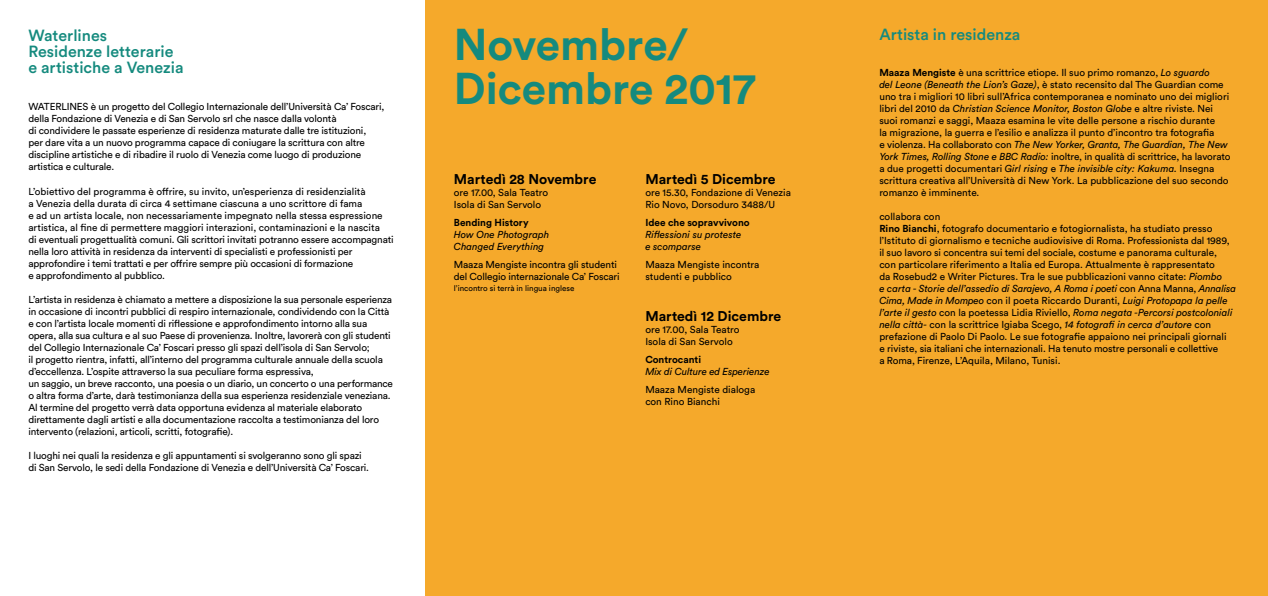
<style>
.page{position:relative;width:1268px;height:596px;background:#fff}
.page>*{position:absolute;margin:0;border:0;box-sizing:border-box;transform-origin:0 0}
.t1{font:700 44px/44px "Circular Std";color:#158a7e}
.t2{font:500 16px/16px "Circular Std";color:#158a7e}
.t3{font:700 14px "Circular Std";color:#000}
.t4{font:10px/12px "Circular Std";letter-spacing:-.015em;color:#000}
.t5{font:italic 10px/12px "Circular Std";color:#000}
.t6{font:700 10px "Circular Std";color:#000}
.t7{font:8px "Circular Std";color:#000}
.s1{font-weight:700}
.s2{font-style:italic}
</style>
<div class="page">
<div style="left:425px;top:0;width:842px;height:595px;background:#f5a92b"></div>
<h2 class="t2" style="left:28px;top:27px;width:157px">Waterlines<br>Residenze letterarie e artistiche a Venezia</h2>
<p class="t4" style="left:28px;top:101px;width:357px">WATERLINES è un progetto del Collegio Internazionale dell’Università Ca’ Foscari, della Fondazione di Venezia e di San Servolo srl che nasce dalla volontà<br>di condividere le passate esperienze di residenza maturate dalle tre istituzioni,<br>per dare vita a un nuovo programma capace di coniugare la scrittura con altre discipline artistiche e di ribadire il ruolo di Venezia come luogo di produzione artistica e culturale.</p>
<p class="t4" style="left:28px;top:185px;width:367px">L’obiettivo del programma è offrire, su invito, un’esperienza di residenzialità<br>a Venezia della durata di circa 4 settimane ciascuna a uno scrittore di fama<br>e ad un artista locale, non necessariamente impegnato nella stessa espressione artistica, al fine di permettere maggiori interazioni, contaminazioni e la nascita<br>di eventuali progettualità comuni. Gli scrittori invitati potranno essere accompagnati nella loro attività in residenza da interventi di specialisti e professionisti per approfondire i temi trattati e per offrire sempre più occasioni di formazione<br>e approfondimento al pubblico.</p>
<p class="t4" style="left:28px;top:293px;width:366px">L’artista in residenza è chiamato a mettere a disposizione la sua personale esperienza in occasione di incontri pubblici di respiro internazionale, condividendo con la Città e con l’artista locale momenti di riflessione e approfondimento intorno alla sua opera, alla sua cultura e al suo Paese di provenienza. Inoltre, lavorerà con gli studenti del Collegio Internazionale Ca’ Foscari presso gli spazi dell’isola di San Servolo;<br>il progetto rientra, infatti, all’interno del programma culturale annuale della scuola d’eccellenza. L’ospite attraverso la sua peculiare forma espressiva,<br>un saggio, un breve racconto, una poesia o un diario, un concerto o una performance o altra forma d’arte, darà testimonianza della sua esperienza residenziale veneziana.<br>Al termine del progetto verrà data opportuna evidenza al materiale elaborato direttamente dagli artisti e alla documentazione raccolta a testimonianza del loro intervento (relazioni, articoli, scritti, fotografie).</p>
<p class="t4" style="left:28px;top:449px;width:342px">I luoghi nei quali la residenza e gli appuntamenti si svolgeranno sono gli spazi di San Servolo, le sedi della Fondazione di Venezia e dell’Università Ca’ Foscari.</p>
<h1 class="t1" style="left:454px;top:21px;width:303px">Novembre/<br>Dicembre 2017</h1>
<h3 class="t3" style="left:454px;top:170px;width:144px">Martedì 28 Novembre</h3>
<p class="t4" style="left:454px;top:186px;width:96px">ore 17.00, Sala Teatro<br>Isola di San Servolo</p>
<p class="t6" style="left:454px;top:216px;width:76px">Bending History</p>
<p class="t5" style="left:454px;top:228px;width:97px">How One Photograph<br>Changed Everything</p>
<p class="t4" style="left:454px;top:258px;width:167px">Maaza Mengiste incontra gli studenti del Collegio internazionale Ca’ Foscari</p>
<p class="t7" style="left:454px;top:283px;width:122px">l’incontro si terrà in lingua inglese</p>
<h3 class="t3" style="left:645px;top:170px;width:132px">Martedì 5 Dicembre</h3>
<p class="t4" style="left:645px;top:186px;width:147px">ore 15.30, Fondazione di Venezia<br>Rio Novo, Dorsoduro 3488/U</p>
<p class="t6" style="left:645px;top:216px;width:106px">Idee che sopravvivono</p>
<p class="t5" style="left:645px;top:228px;width:98px">Riflessioni su proteste e scomparse</p>
<p class="t4" style="left:645px;top:258px;width:116px">Maaza Mengiste incontra studenti e pubblico</p>
<h3 class="t3" style="left:645px;top:307px;width:137px">Martedì 12 Dicembre</h3>
<p class="t4" style="left:645px;top:323px;width:96px">ore 17.00, Sala Teatro<br>Isola di San Servolo</p>
<p class="t6" style="left:645px;top:353px;width:57px">Controcanti</p>
<p class="t5" style="left:645px;top:365px;width:126px">Mix di Culture ed Esperienze</p>
<p class="t4" style="left:645px;top:383px;width:111px">Maaza Mengiste dialoga con Rino Bianchi</p>
<h2 class="t2" style="left:879px;top:26px;width:143px">Artista in residenza</h2>
<p class="t4" style="left:879px;top:66px;width:352px"><span class="s1">Maaza Mengiste</span> è una scrittrice etiope. Il suo primo romanzo, <span class="s2">Lo sguardo<br>del Leone (Beneath the Lion’s Gaze)</span>, è stato recensito dal The Guardian come uno tra i migliori 10 libri sull’Africa contemporanea e nominato uno dei migliori libri del 2010 da <span class="s2">Christian Science Monitor, Boston Globe</span> e altre riviste. Nei suoi romanzi e saggi, Maaza esamina le vite delle persone a rischio durante<br>la migrazione, la guerra e l’esilio e analizza il punto d’incontro tra fotografia<br>e violenza. Ha collaborato con <span class="s2">The New Yorker, Granta, The Guardian, The New York Times, Rolling Stone e BBC Radio:</span> inoltre, in qualità di scrittrice, ha lavorato a due progetti documentari <span class="s2">Girl rising</span> e <span class="s2">The invisible city: Kakuma.</span> Insegna scrittura creativa all’Università di New York. La pubblicazione del suo secondo romanzo è imminente.</p>
<p class="t4" style="left:879px;top:210px;width:358px">collabora con<br><span class="s1">Rino Bianchi</span>, fotografo documentario e fotogiornalista, ha studiato presso l’Istituto di giornalismo e tecniche audiovisive di Roma. Professionista dal 1989, il suo lavoro si concentra sui temi del sociale, costume e panorama culturale,<br>con particolare riferimento a Italia ed Europa. Attualmente è rappresentato<br>da Rosebud2 e Writer Pictures. Tra le sue pubblicazioni vanno citate: <span class="s2">Piombo<br>e carta - Storie dell’assedio di Sarajevo, A Roma i poeti</span> con Anna Manna, <span class="s2">Annalisa Cima, Made in Mompeo</span> con il poeta Riccardo Duranti, <span class="s2">Luigi Protopapa la pelle l’arte il gesto</span> con la poetessa Lidia Riviello, <span class="s2">Roma negata -Percorsi postcoloniali nella città-</span> con la scrittrice Igiaba Scego, <span class="s2">14 fotografi in cerca d’autore</span> con prefazione di Paolo Di Paolo. Le sue fotografie appaiono nei principali giornali<br>e riviste, sia italiani che internazionali. Ha tenuto mostre personali e collettive<br>a Roma, Firenze, L’Aquila, Milano, Tunisi.</p>
</div>
